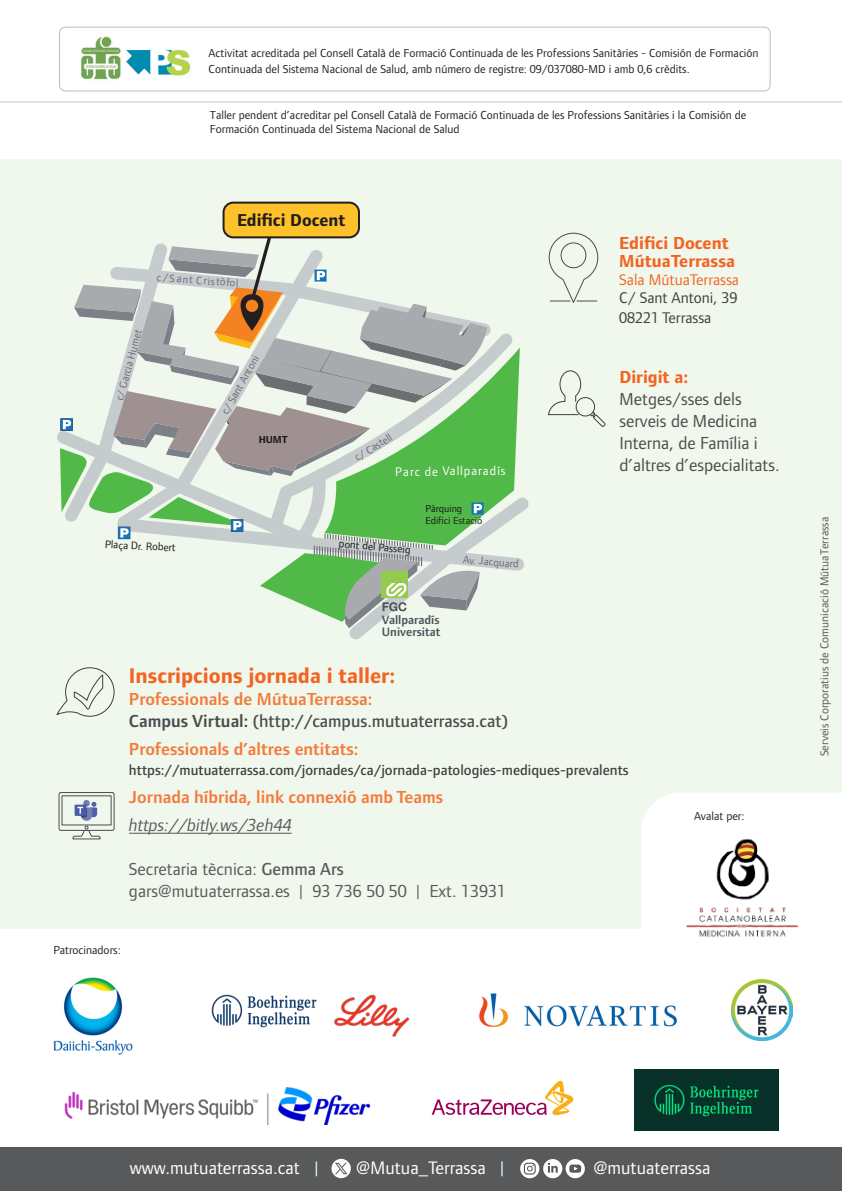
<style>
.page{position:relative;width:842px;height:1191px;background:#fff}
.page>*{position:absolute;margin:0;border:0;box-sizing:border-box;transform-origin:0 0}
.t1{font:700 22px "Foundry Form Sans";color:#f36421}
.t2{font:18.8px "Foundry Form Sans";color:#fff}
.t3{font:500 18px/22px "Foundry Form Sans";color:#4b4c4d}
.t4{font:18px/22px "Foundry Form Sans";color:#4b4c4d}
.t5{font:18px/22px "Foundry Form Sans";color:#58595b}
.t6{font:600 18px "Foundry Form Sans";color:#f47b3b}
.t7{font:700 18px/18px "Foundry Form Sans";color:#f36421}
.t8{font:italic 18px "Foundry Form Sans";color:#58595b}
.t9{font:700 17.8px "Foundry Form Sans";color:#231f20}
.t10{font:16px/20px "Foundry Form Sans";color:#3f3f40}
.t11{font:16px "Foundry Form Sans";color:#f36421}
.t12{font:500 15px "Foundry Form Sans";color:#3f3f40}
.t13{font:12.8px "Foundry Form Sans";color:#fff}
.t14{font:600 12.6px/11.4px "Foundry Form Sans";color:#4e5358}
.t15{font:12px/14px "Foundry Form Sans";color:#231f20}
.t16{font:12px "Foundry Form Sans";color:#58595b}
.t17{font:11.2px "Foundry Form Sans";color:#696c71}
.t18{font:11.2px "Foundry Form Sans";color:#1b171b}
.t19{font:10.4px/12.6px "Foundry Form Sans";color:#1b171b}
.t20{font:700 10.4px "Foundry Form Sans";color:#1b171b}
.s1{color:#231f20}
.s2{font-weight:600;color:#f47b3b}
.s3{font-weight:600}
.s4{font-weight:500}
</style>
<div class="page">
<div style="left:0;top:159px;width:842px;height:770px;background:#f0f7ed"></div>
<div style="left:641px;top:793px;width:201px;height:136px;background:#fff"></div>
<img style="left:64px;top:1087px;width:307px;height:37px">
<svg style="left:432px;top:1080px;width:142px;height:35px"></svg>
<hr style="left:129px;top:832px;width:163px;height:1px;background:#58595b">
<svg style="left:548px;top:232px;width:51px;height:71px"></svg>
<svg style="left:548px;top:370px;width:58px;height:57px"></svg>
<svg style="left:56px;top:667px;width:59px;height:50px"></svg>
<div style="left:224px;top:203px;width:135px;height:34px;background:#fec129;border-radius:10px"></div>
<div style="left:223px;top:202px;width:137px;height:36px;border:2px solid #231f20;border-radius:10px"></div>
<svg style="left:57px;top:218px;width:472px;height:422px"></svg>
<img style="left:479px;top:993px;width:198px;height:34px">
<img style="left:211px;top:994px;width:199px;height:43px">
<div style="left:59px;top:27px;width:712px;height:64px;border:1px solid #bdbec1;border-radius:6px"></div>
<img style="left:81px;top:36px;width:110px;height:44px">
<hr style="left:0;top:101px;width:842px;height:2px;background:#e0e1e3">
<img style="left:732px;top:979px;width:61px;height:61px">
<img style="left:669px;top:825px;width:144px;height:112px">
<div style="left:0;top:1148px;width:842px;height:43px;background:#58595b"></div>
<svg style="left:331px;top:1158px;width:20px;height:20px"></svg>
<svg style="left:520px;top:1159px;width:65px;height:19px"></svg>
<div style="left:59px;top:792px;width:56px;height:39px;border:1px solid #4a4c4f;border-radius:2px"></div>
<div style="left:61px;top:795px;width:51px;height:30px;border:1px solid #4a4c4f"></div>
<div style="left:83px;top:800px;width:7px;height:6px;background:#747cbc;border-radius:50%"></div>
<svg style="left:72px;top:802px;width:29px;height:38px"></svg>
<img style="left:53px;top:977px;width:80px;height:78px">
<img style="left:634px;top:1069px;width:144px;height:61px">
<p class="t15" style="left:209px;top:45px;width:551px;line-height:16px">Activitat acreditada pel Consell Català de Formació Continuada de les Professions Sanitàries - Comisión de Formación<br>Continuada del Sistema Nacional de Salud, amb número de registre: 09/037080-MD i amb 0,6 crèdits.</p>
<p class="t15" style="left:210px;top:107px;width:538px">Taller pendent d’acreditar pel Consell Català de Formació Continuada de les Professions Sanitàries i la Comisión de<br>Formación Continuada del Sistema Nacional de Salud</p>
<h3 class="t9" style="left:237px;top:210px;width:110px">Edifici Docent</h3>
<p class="t17" style="left:157px;top:271px;width:83px;rotate:4deg">c/Sant Cristòfol</p>
<p class="t17" style="left:113px;top:399px;width:75px;rotate:-75deg">c/ Garcia Humet</p>
<p class="t17" style="left:219px;top:410px;width:67px;rotate:-61deg">c/ Sant Antoni</p>
<p class="t20" style="left:259px;top:433px;width:31px">HUMT</p>
<p class="t17" style="left:352px;top:453px;width:44px;rotate:-32deg">c/ Castell</p>
<p class="t13" style="left:395px;top:465px;width:112px;rotate:-1deg">Parc de Vallparadís</p>
<p class="t19" style="left:425px;top:502px;width:58px">Pàrquing<br>Edi<span class="s1">fici Estació</span></p>
<p class="t18" style="left:105px;top:538px;width:72px;rotate:3deg">Plaça Dr. Robert</p>
<p class="t18" style="left:339px;top:537px;width:73px;rotate:5deg">pont del Passeig</p>
<p class="t14" style="left:382px;top:614px;width:60px">Vallparadís<br>Universitat</p>
<p class="t17" style="left:463px;top:553px;width:58px;rotate:5deg">Av. Jacquard</p>
<h3 class="t7" style="left:619px;top:234px;width:117px">Edifici Docent<br>MútuaTerrassa</h3>
<h3 class="t11" style="left:619px;top:270px;width:121px">Sala MútuaTerrassa</h3>
<h3 class="t10" style="left:619px;top:287px;width:120px">C/ Sant Antoni, 39<br>08221 Terrassa</h3>
<h3 class="t7" style="left:619px;top:368px;width:70px">Dirigit a:</h3>
<h3 class="t4" style="left:619px;top:388px;width:162px">Metges/sses dels serveis de Medicina<br>Interna, de Família i d’altres d’especialitats.</h3>
<h1 class="t1" style="left:129px;top:663px;width:268px">Inscripcions jornada i taller:</h1>
<h3 class="t3" style="left:129px;top:688px;width:381px"><span class="s2">Professionals de MútuaTerrassa:<br></span><span class="s3">Campus Virtual:</span> (http://campus.mutuaterrassa.cat)</h3>
<h3 class="t6" style="left:129px;top:739px;width:231px">Professionals d’altres entitats:</h3>
<p class="t12" style="left:129px;top:762px;width:501px">https://mutuaterrassa.com/jornades/ca/jornada-patologies-mediques-prevalents</p>
<h3 class="t6" style="left:129px;top:787px;width:316px">Jornada híbrida, link connexió amb Teams</h3>
<h3 class="t8" style="left:129px;top:815px;width:164px">https://bitly.ws/3eh44</h3>
<h3 class="t5" style="left:129px;top:858px;width:379px">Secretaria tècnica: <span class="s4">Gemma Ars </span>gars@mutuaterrassa.es | 93 736 50 50 | Ext. 13931</h3>
<p class="t15" style="left:53px;top:942px;width:69px">Patrocinadors:</p>
<p class="t15" style="left:694px;top:808px;width:52px">Avalat per:</p>
<p class="t16" style="left:818px;top:756px;width:241px;rotate:-90deg">Serveis Corporatius de Comunicació MútuaTerrassa</p>
<h2 class="t2" style="left:130px;top:1157px;width:190px">www.mutuaterrassa.cat |</h2>
<h2 class="t2" style="left:356px;top:1157px;width:150px">@Mutua_Terrassa |</h2>
<h2 class="t2" style="left:593px;top:1157px;width:119px">@mutuaterrassa</h2>
</div>
